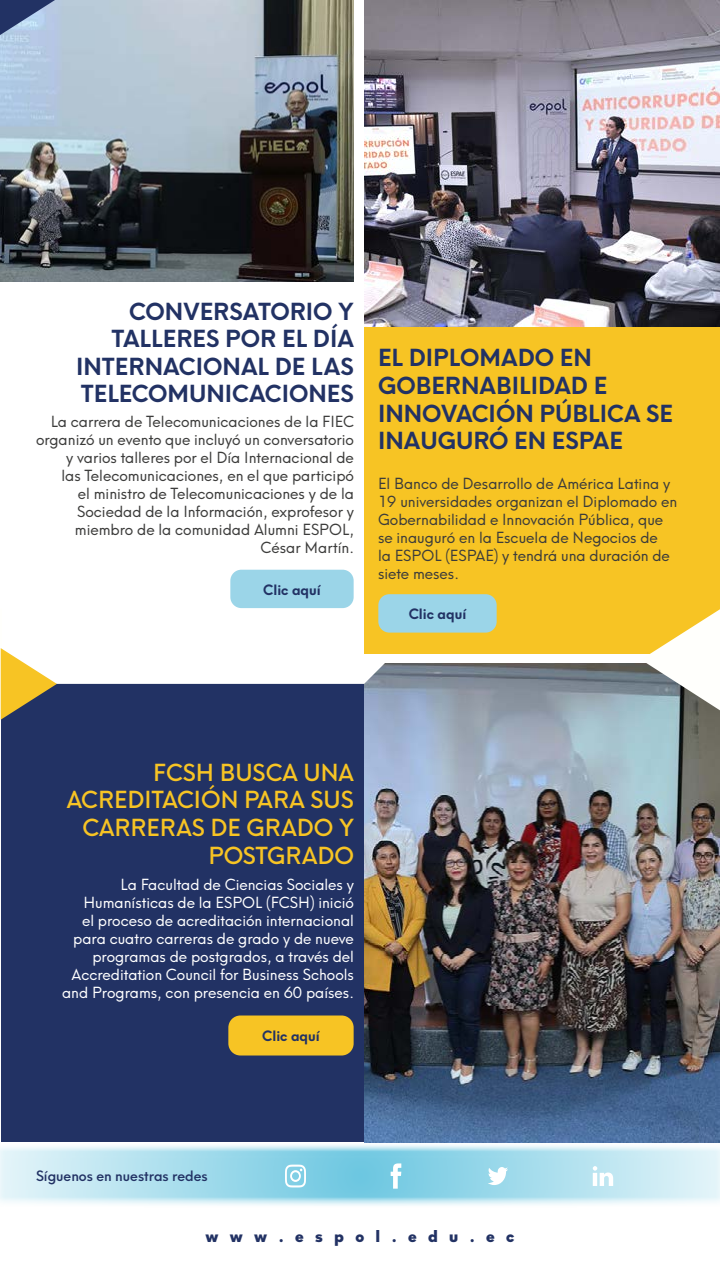
<style>
.page{position:relative;width:720px;height:1280px;background:#fff}
.page>*{position:absolute;margin:0;border:0;box-sizing:border-box;transform-origin:0 0}
.t1{font:700 23px/27.6px "Neue Hans Kendrick";color:#223264;text-align:right}
.t2{font:500 23px/27.6px "Neue Hans Kendrick";color:#f7c424;text-align:right}
.t3{font:800 16px "Neue Hans Kendrick";letter-spacing:.71em;color:#223264}
.t4{font:15px/18px "Neue Hans Kendrick";color:#3c3c3b;text-align:right}
.t5{font:15px/18px "Neue Hans Kendrick";color:#fff;text-align:right}
.t6{font:700 14px "Neue Hans Kendrick";color:#223264}
.t7{font:500 14px "Neue Hans Kendrick";color:#223264}
</style>
<div class="page">
<div style="left:0;top:1135px;width:720px;height:74px;background:#fff;opacity:.75"></div>
<svg style="left:488px;top:1167px;width:20px;height:18px"></svg>
<svg style="left:391px;top:1163px;width:10px;height:26px"></svg>
<svg style="left:285px;top:1165px;width:21px;height:22px"></svg>
<svg style="left:593px;top:1166px;width:20px;height:20px"></svg>
<img style="left:0;top:0;width:354px;height:281px">
<svg style="left:0;top:0;width:55px;height:35px;background:#6c80a6"></svg>
<div style="left:364px;top:0;width:356px;height:654px;background:#f7c424"></div>
<div style="left:378px;top:594px;width:119px;height:39px;background:#9bd5e8;border-radius:11px"></div>
<img style="left:364px;top:0;width:356px;height:327px">
<div style="left:1px;top:667px;width:718px;height:475px;background:#223264"></div>
<div style="left:228px;top:1016px;width:126px;height:40px;background:#f7c424;border-radius:12px"></div>
<img style="left:364px;top:664px;width:356px;height:478px">
<svg style="left:641px;top:609px;width:79px;height:101px"></svg>
<svg style="left:0;top:608px;width:391px;height:112px"></svg>
<div style="left:230px;top:570px;width:124px;height:38px;background:#9bd5e8;border-radius:11px"></div>
<h1 class="t1" style="left:76px;top:294px;width:279px">CONVERSATORIO Y<br>TALLERES POR EL DÍA<br>INTERNACIONAL DE LAS<br>TELECOMUNICACIONES</h1>
<p class="t4" style="left:36px;top:411px;width:320px">La carrera de Telecomunicaciones de la FIEC organizó un evento que incluyó un conversatorio y varios talleres por el Día Internacional de<br>las Telecomunicaciones, en el que participó<br>el ministro de Telecomunicaciones y de la Sociedad de la Información, exprofesor y miembro de la comunidad Alumni ESPOL, César Martín.</p>
<p class="t6" style="left:263px;top:577px;width:59px">Clic aquí</p>
<h1 class="t1" style="left:378px;top:341px;width:297px;text-align:left">EL DIPLOMADO EN<br>GOBERNABILIDAD E<br>INNOVACIÓN PÚBLICA SE<br>INAUGURÓ EN ESPAE</h1>
<p class="t4" style="left:378px;top:472px;width:301px;text-align:left">El Banco de Desarrollo de América Latina y 19 universidades organizan el Diplomado en Gobernabilidad e Innovación Pública, que se inauguró en la Escuela de Negocios de<br>la ESPOL (ESPAE) y tendrá una duración de siete meses.</p>
<p class="t6" style="left:409px;top:601px;width:59px">Clic aquí</p>
<h1 class="t2" style="left:67px;top:756px;width:289px">FCSH BUSCA UNA<br>ACREDITACIÓN PARA SUS<br>CARRERAS DE GRADO Y<br>POSTGRADO</h1>
<p class="t5" style="left:62px;top:874px;width:293px">La Facultad de Ciencias Sociales y Humanísticas de la ESPOL (FCSH) inició<br>el proceso de acreditación internacional para cuatro carreras de grado y de nueve programas de postgrados, a través del Accreditation Council for Business Schools and Programs, con presencia en 60 países.</p>
<p class="t6" style="left:262px;top:1022px;width:59px">Clic aquí</p>
<p class="t7" style="left:36px;top:1163px;width:173px">Síguenos en nuestras redes</p>
<p class="t3" style="left:206px;top:1227px;width:310px">www.espol.edu.ec</p>
</div>
